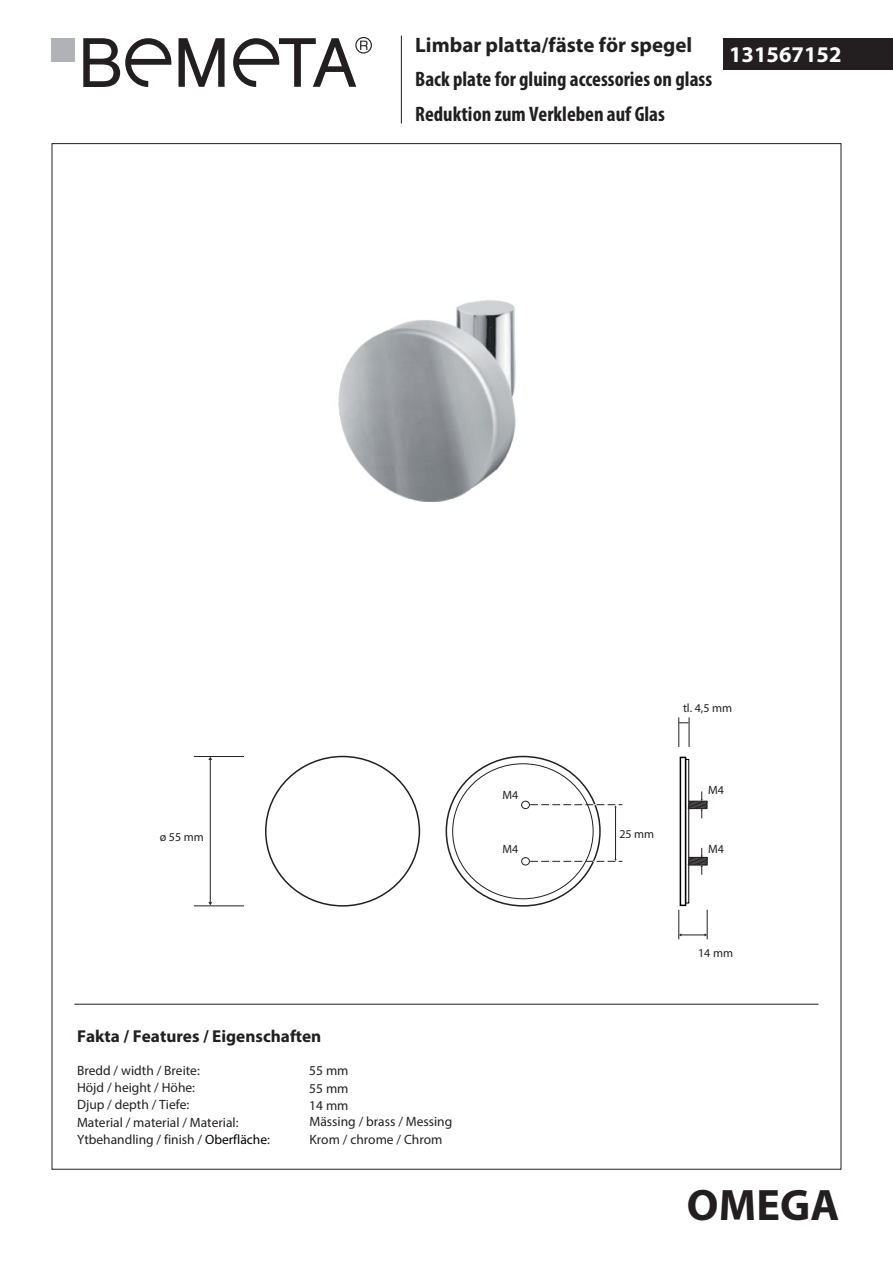
<style>
.page{position:relative;width:893px;height:1263px;background:#fff}
.page>*{position:absolute;margin:0;border:0;box-sizing:border-box;transform-origin:0 0}
.t1{font:700 44.25px "Myriad Pro";letter-spacing:.005em;color:#231f20}
.t2{font:700 22.5px "Myriad Pro";color:#fff}
.t3{font:700 condensed 21px/35.2px "Myriad Pro";color:#231f20}
.t4{font:700 21px "Myriad Pro";color:#231f20}
.t5{font:700 17.25px "Myriad Pro";color:#231f20}
.t6{font:13.5px/17.2px "Myriad Pro";color:#231f20}
.t7{font:12px "Myriad Pro";color:#231f20}
.s1{color:#000}
</style>
<div class="page">
<div style="left:724px;top:38px;width:169px;height:32px;background:#231f20"></div>
<svg style="left:179px;top:38px;width:46px;height:49px"></svg>
<svg style="left:83px;top:38px;width:89px;height:49px"></svg>
<div style="left:51px;top:38px;width:24px;height:24px;background:#b1b2b6"></div>
<svg style="left:233px;top:37px;width:139px;height:50px"></svg>
<hr style="left:401px;top:36px;width:1px;height:88px;background:#231f20">
<hr style="left:210px;top:759px;width:1px;height:144px;background:#231f20">
<hr style="left:194px;top:905px;width:50px;height:1px;background:#231f20">
<hr style="left:194px;top:756px;width:50px;height:1px;background:#231f20">
<hr style="left:689px;top:717px;width:1px;height:30px;background:#231f20">
<hr style="left:678px;top:717px;width:1px;height:30px;background:#231f20">
<svg style="left:678px;top:910px;width:30px;height:29px"></svg>
<hr style="left:615px;top:807px;width:1px;height:52px;background:#231f20">
<svg style="left:529px;top:859px;width:93px;height:3px"></svg>
<svg style="left:529px;top:804px;width:93px;height:3px"></svg>
<hr style="left:74px;top:1004px;width:745px;height:1px;background:#231f20">
<div style="left:522px;top:801px;width:7px;height:8px;border:1px solid #231f20;border-radius:50%"></div>
<div style="left:522px;top:857px;width:7px;height:8px;border:1px solid #231f20;border-radius:50%"></div>
<div style="left:680px;top:757px;width:6px;height:149px;border:2px solid #000"></div>
<div style="left:685px;top:759px;width:4px;height:144px;border:1px solid #000"></div>
<svg style="left:688px;top:791px;width:19px;height:27px"></svg>
<svg style="left:688px;top:848px;width:19px;height:27px"></svg>
<img style="left:338px;top:300px;width:178px;height:202px">
<h3 class="t4" style="left:415px;top:32px;width:279px">Limbar platta/fäste för spegel</h3>
<h3 class="t3" style="left:415px;top:61px;width:298px">Back plate for gluing accessories on glass<br>Reduktion zum Verkleben auf Glas</h3>
<h2 class="t2" style="left:729px;top:40px;width:114px">131567152</h2>
<p class="t7" style="left:503px;top:787px;width:17px">M4</p>
<p class="t7" style="left:160px;top:829px;width:46px">ø 55 mm</p>
<p class="t7" style="left:619px;top:827px;width:36px">25 mm</p>
<p class="t7" style="left:683px;top:700px;width:51px">tl. 4,5 mm</p>
<p class="t7" style="left:708px;top:783px;width:17px">M4</p>
<p class="t7" style="left:503px;top:841px;width:17px">M4</p>
<p class="t7" style="left:708px;top:841px;width:17px">M4</p>
<p class="t5" style="left:77px;top:1025px;width:246px">Fakta / Features / Eigenschaften</p>
<p class="t6" style="left:309px;top:1062px;width:41px;text-align:justify">55 mm 55 mm 14 mm</p>
<p class="t6" style="left:77px;top:1061px;width:194px">Bredd / width / Breite:<br>Höjd / height / Höhe:<br>Djup / depth / Tiefe:<br>Material / material / Material:<br>Ytbehandling / finish / <span class="s1">Oberfläche</span>:</p>
<p class="t6" style="left:310px;top:1113px;width:144px">Mässing / brass / Messing<br>Krom / chrome / Chrom</p>
<p class="t7" style="left:698px;top:945px;width:36px">14 mm</p>
<h1 class="t1" style="left:687px;top:1176px;width:154px">OMEGA</h1>
</div>
